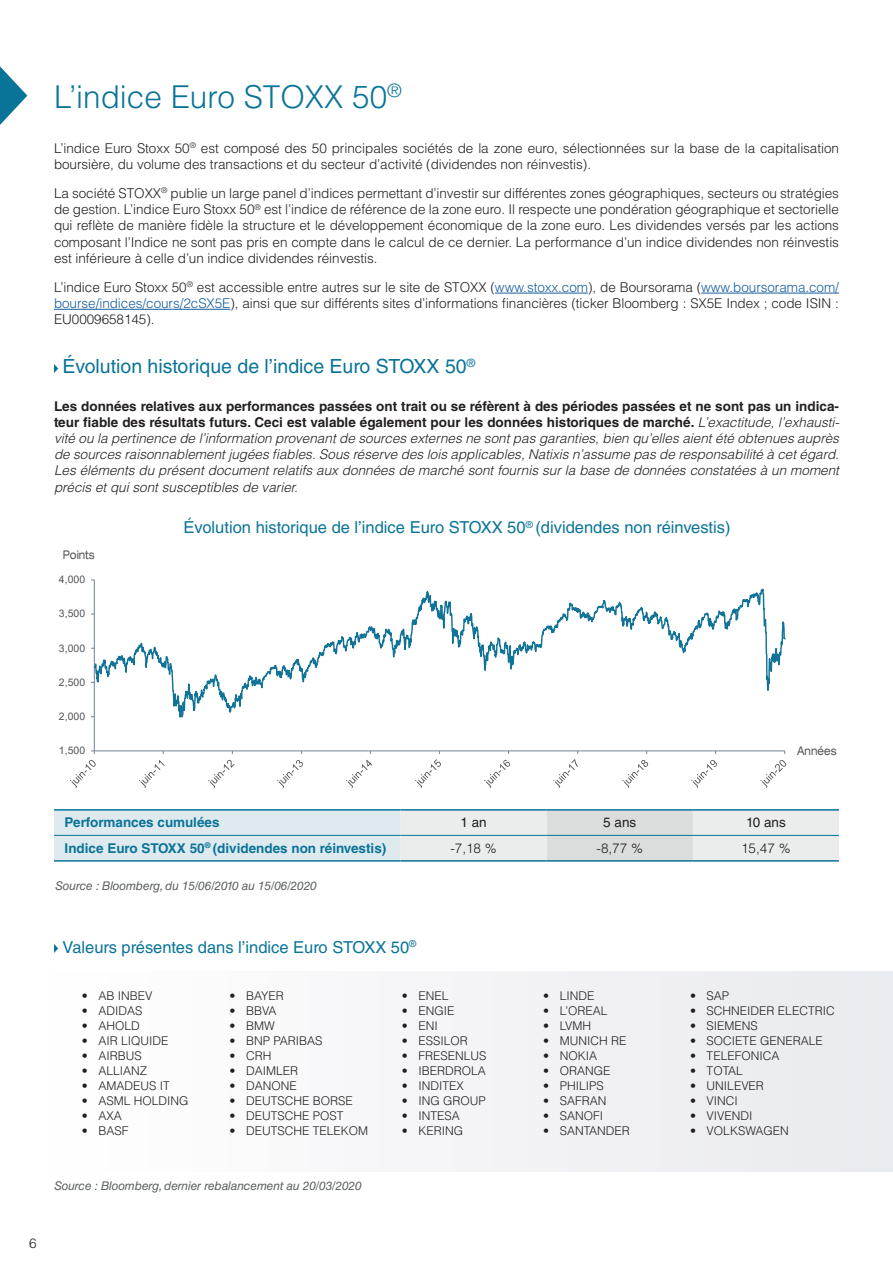
<style>
.page{position:relative;width:893px;height:1265px;background:#fff}
.page>*{position:absolute;margin:0;border:0;box-sizing:border-box;transform-origin:0 0}
.t1{font:300 31.5px "Helvetica LT Std";color:#0a7498}
.t2{font:19.5px "Helvetica LT Std";color:#0a7498}
.t3{font:16.5px "Helvetica LT Std";color:#0a7498}
.t4{font:300 13.5px/16.2px "Helvetica LT Std";letter-spacing:-.005em;color:#231f20;text-align:justify}
.t5{font:italic 300 13.5px/16.2px "Helvetica LT Std";color:#231f20;text-align:justify}
.t6{font:700 13.5px "Helvetica LT Std";color:#0a7498}
.t7{font:13.5px "Helvetica LT Std";color:#231f20}
.t8{font:300 12px "Helvetica LT Std";color:#231f20}
.t9{font:italic 12px "Helvetica LT Std";letter-spacing:-.01em;color:#5d6162}
.t10{font:expanded 12px "Helvetica Neue LT Std";color:#525456;scale:.82 1}
.t11{font:10.5px "Arial";letter-spacing:.005em;color:#515455}
.s1{color:#175d9e}
.s2{font-weight:700;font-style:normal}
</style>
<div class="page">
<svg style="left:0;top:66px;width:27px;height:59px"></svg>
<hr style="left:495px;top:293px;width:93px;height:1px;background:#175d9e">
<hr style="left:701px;top:293px;width:138px;height:1px;background:#175d9e">
<hr style="left:54px;top:309px;width:176px;height:1px;background:#175d9e">
<svg style="left:54px;top:364px;width:4px;height:9px"></svg>
<div style="left:41px;top:971px;width:852px;height:201px;background:#f4f4f6"></div>
<svg style="left:54px;top:944px;width:4px;height:9px"></svg>
<svg style="left:54px;top:811px;width:785px;height:49px;background:#e1e8ea"></svg>
<hr style="left:54px;top:809px;width:347px;height:2px;background:#0a7498">
<hr style="left:401px;top:809px;width:146px;height:2px;background:#0a7498">
<hr style="left:547px;top:809px;width:146px;height:2px;background:#0a7498">
<hr style="left:693px;top:809px;width:146px;height:2px;background:#0a7498">
<hr style="left:54px;top:835px;width:347px;height:1px;background:#0a7498">
<hr style="left:54px;top:860px;width:347px;height:2px;background:#0a7498">
<hr style="left:401px;top:835px;width:146px;height:1px;background:#0a7498">
<hr style="left:401px;top:860px;width:146px;height:2px;background:#0a7498">
<hr style="left:547px;top:835px;width:146px;height:1px;background:#0a7498">
<hr style="left:547px;top:860px;width:146px;height:2px;background:#0a7498">
<hr style="left:693px;top:835px;width:146px;height:1px;background:#0a7498">
<hr style="left:693px;top:860px;width:146px;height:2px;background:#0a7498">
<svg style="left:94px;top:580px;width:692px;height:172px"></svg>
<svg style="left:70px;top:760px;width:26px;height:28px"></svg>
<svg style="left:139px;top:760px;width:26px;height:28px"></svg>
<svg style="left:208px;top:760px;width:27px;height:28px"></svg>
<svg style="left:277px;top:760px;width:26px;height:28px"></svg>
<svg style="left:346px;top:760px;width:26px;height:28px"></svg>
<svg style="left:415px;top:751px;width:26px;height:37px"></svg>
<svg style="left:484px;top:760px;width:26px;height:28px"></svg>
<svg style="left:553px;top:751px;width:25px;height:37px"></svg>
<svg style="left:622px;top:760px;width:26px;height:28px"></svg>
<svg style="left:691px;top:760px;width:26px;height:28px"></svg>
<svg style="left:760px;top:760px;width:26px;height:28px"></svg>
<h1 class="t1" style="left:54px;top:77px;width:349px">L’indice Euro STOXX 50<sup>®</sup></h1>
<p class="t4" style="left:54px;top:140px;width:786px">L’indice Euro Stoxx 50<sup>®</sup> est composé des 50 principales sociétés de la zone euro, sélectionnées sur la base de la capitalisation boursière, du volume des transactions et du secteur d’activité (dividendes non réinvestis).</p>
<p class="t4" style="left:54px;top:185px;width:786px">La société STOXX<sup>®</sup> publie un large panel d’indices permettant d’investir sur différentes zones géographiques, secteurs ou stratégies de gestion. L’indice Euro Stoxx 50<sup>®</sup> est l’indice de référence de la zone euro. Il respecte une pondération géographique et sectorielle qui reflète de manière fidèle la structure et le développement économique de la zone euro. Les dividendes versés par les actions composant l’Indice ne sont pas pris en compte dans le calcul de ce dernier. La performance d’un indice dividendes non réinvestis est inférieure à celle d’un indice dividendes réinvestis.</p>
<p class="t4" style="left:54px;top:279px;width:786px">L’indice Euro Stoxx 50<sup>®</sup> est accessible entre autres sur le site de STOXX (<span class="s1">www.stoxx.com</span>), de Boursorama (<span class="s1">www.boursorama.com/ bourse/indices/cours/2cSX5E</span>), ainsi que sur différents sites d’informations financières (ticker Bloomberg : SX5E Index ; code ISIN :<br>EU0009658145).</p>
<h2 class="t2" style="left:62px;top:355px;width:414px">Évolution historique de l’indice Euro STOXX 50<sup>®</sup></h2>
<p class="t5" style="left:54px;top:398px;width:787px"><span class="s2">Les données relatives aux performances passées ont trait ou se réfèrent à des périodes passées et ne sont pas un indica&shy;teur fiable des résultats futurs. Ceci est valable également pour les données historiques de marché.</span> L’exactitude, l’exhausti&shy;vité ou la pertinence de l’information provenant de sources externes ne sont pas garanties, bien qu’elles aient été obtenues auprès de sources raisonnablement jugées fiables. Sous réserve des lois applicables, Natixis n’assume pas de responsabilité à cet égard.<br>Les éléments du présent document relatifs aux données de marché sont fournis sur la base de données constatées à un moment précis et qui sont susceptibles de varier.</p>
<p class="t10" style="left:63px;top:547px;width:41px">Points</p>
<p class="t11" style="left:59px;top:572px;width:28px">4,000</p>
<p class="t11" style="left:59px;top:607px;width:28px">3,500</p>
<p class="t11" style="left:59px;top:641px;width:28px">3,000</p>
<p class="t11" style="left:59px;top:675px;width:28px">2,500</p>
<p class="t11" style="left:59px;top:709px;width:28px">2,000</p>
<p class="t11" style="left:59px;top:743px;width:28px">1,500</p>
<p class="t3" style="left:184px;top:518px;width:548px">Évolution historique de l’indice Euro STOXX 50<sup>®</sup> (dividendes non réinvestis)</p>
<p class="t10" style="left:797px;top:743px;width:50px">Années</p>
<p class="t6" style="left:65px;top:814px;width:156px">Performances cumulées</p>
<p class="t7" style="left:460px;top:815px;width:28px">1 an</p>
<p class="t7" style="left:603px;top:815px;width:35px">5 ans</p>
<p class="t7" style="left:746px;top:815px;width:41px">10 ans</p>
<p class="t6" style="left:65px;top:840px;width:323px">Indice Euro STOXX 50<sup>®</sup> (dividendes non réinvestis)</p>
<p class="t4" style="left:450px;top:840px;width:48px">-7,18 %</p>
<p class="t4" style="left:596px;top:840px;width:48px">-8,77 %</p>
<p class="t4" style="left:741px;top:840px;width:51px">15,47 %</p>
<p class="t9" style="left:55px;top:879px;width:263px">Source : Bloomberg, du 15/06/2010 au 15/06/2020</p>
<p class="t3" style="left:62px;top:938px;width:355px">Valeurs présentes dans l’indice Euro STOXX 50<sup>®</sup></p>
<p class="t8" style="left:82px;top:988px;width:72px">• AB INBEV</p>
<p class="t8" style="left:82px;top:1003px;width:62px">• ADIDAS</p>
<p class="t8" style="left:82px;top:1018px;width:59px">• AHOLD</p>
<p class="t8" style="left:82px;top:1033px;width:88px">• AIR LIQUIDE</p>
<p class="t8" style="left:82px;top:1048px;width:61px">• AIRBUS</p>
<p class="t8" style="left:82px;top:1063px;width:67px">• ALLIANZ</p>
<p class="t8" style="left:82px;top:1078px;width:89px">• AMADEUS IT</p>
<p class="t8" style="left:82px;top:1093px;width:108px">• ASML HOLDING</p>
<p class="t8" style="left:82px;top:1108px;width:41px">• AXA</p>
<p class="t8" style="left:82px;top:1123px;width:48px">• BASF</p>
<p class="t8" style="left:230px;top:988px;width:56px">• BAYER</p>
<p class="t8" style="left:230px;top:1003px;width:48px">• BBVA</p>
<p class="t8" style="left:230px;top:1018px;width:47px">• BMW</p>
<p class="t8" style="left:230px;top:1033px;width:94px">• BNP PARIBAS</p>
<p class="t8" style="left:230px;top:1048px;width:43px">• CRH</p>
<p class="t8" style="left:230px;top:1063px;width:70px">• DAIMLER</p>
<p class="t8" style="left:230px;top:1078px;width:69px">• DANONE</p>
<p class="t8" style="left:230px;top:1093px;width:125px">• DEUTSCHE BORSE</p>
<p class="t8" style="left:230px;top:1108px;width:115px">• DEUTSCHE POST</p>
<p class="t8" style="left:230px;top:1123px;width:140px">• DEUTSCHE TELEKOM</p>
<p class="t8" style="left:402px;top:988px;width:48px">• ENEL</p>
<p class="t8" style="left:402px;top:1003px;width:54px">• ENGIE</p>
<p class="t8" style="left:402px;top:1018px;width:37px">• ENI</p>
<p class="t8" style="left:402px;top:1033px;width:67px">• ESSILOR</p>
<p class="t8" style="left:402px;top:1048px;width:86px">• FRESENLUS</p>
<p class="t8" style="left:402px;top:1063px;width:85px">• IBERDROLA</p>
<p class="t8" style="left:402px;top:1078px;width:63px">• INDITEX</p>
<p class="t8" style="left:402px;top:1093px;width:85px">• ING GROUP</p>
<p class="t8" style="left:402px;top:1108px;width:59px">• INTESA</p>
<p class="t8" style="left:402px;top:1123px;width:63px">• KERING</p>
<p class="t9" style="left:54px;top:1179px;width:309px">Source : Bloomberg, dernier rebalancement au 20/03/2020</p>
<p class="t4" style="left:29px;top:1235px;width:9px">6</p>
<p class="t8" style="left:543px;top:988px;width:53px">• LINDE</p>
<p class="t8" style="left:543px;top:1003px;width:66px">• L’OREAL</p>
<p class="t8" style="left:543px;top:1018px;width:50px">• LVMH</p>
<p class="t8" style="left:543px;top:1033px;width:85px">• MUNICH RE</p>
<p class="t8" style="left:543px;top:1048px;width:55px">• NOKIA</p>
<p class="t8" style="left:543px;top:1063px;width:69px">• ORANGE</p>
<p class="t8" style="left:543px;top:1078px;width:62px">• PHILIPS</p>
<p class="t8" style="left:543px;top:1093px;width:65px">• SAFRAN</p>
<p class="t8" style="left:543px;top:1108px;width:61px">• SANOFI</p>
<p class="t8" style="left:543px;top:1123px;width:88px">• SANTANDER</p>
<p class="t8" style="left:690px;top:988px;width:41px">• SAP</p>
<p class="t8" style="left:690px;top:1003px;width:146px">• SCHNEIDER ELECTRIC</p>
<p class="t8" style="left:690px;top:1018px;width:69px">• SIEMENS</p>
<p class="t8" style="left:690px;top:1033px;width:134px">• SOCIETE GENERALE</p>
<p class="t8" style="left:690px;top:1048px;width:91px">• TELEFONICA</p>
<p class="t8" style="left:690px;top:1063px;width:54px">• TOTAL</p>
<p class="t8" style="left:690px;top:1078px;width:75px">• UNILEVER</p>
<p class="t8" style="left:690px;top:1093px;width:49px">• VINCI</p>
<p class="t8" style="left:690px;top:1108px;width:64px">• VIVENDI</p>
<p class="t8" style="left:690px;top:1123px;width:100px">• VOLKSWAGEN</p>
</div>
